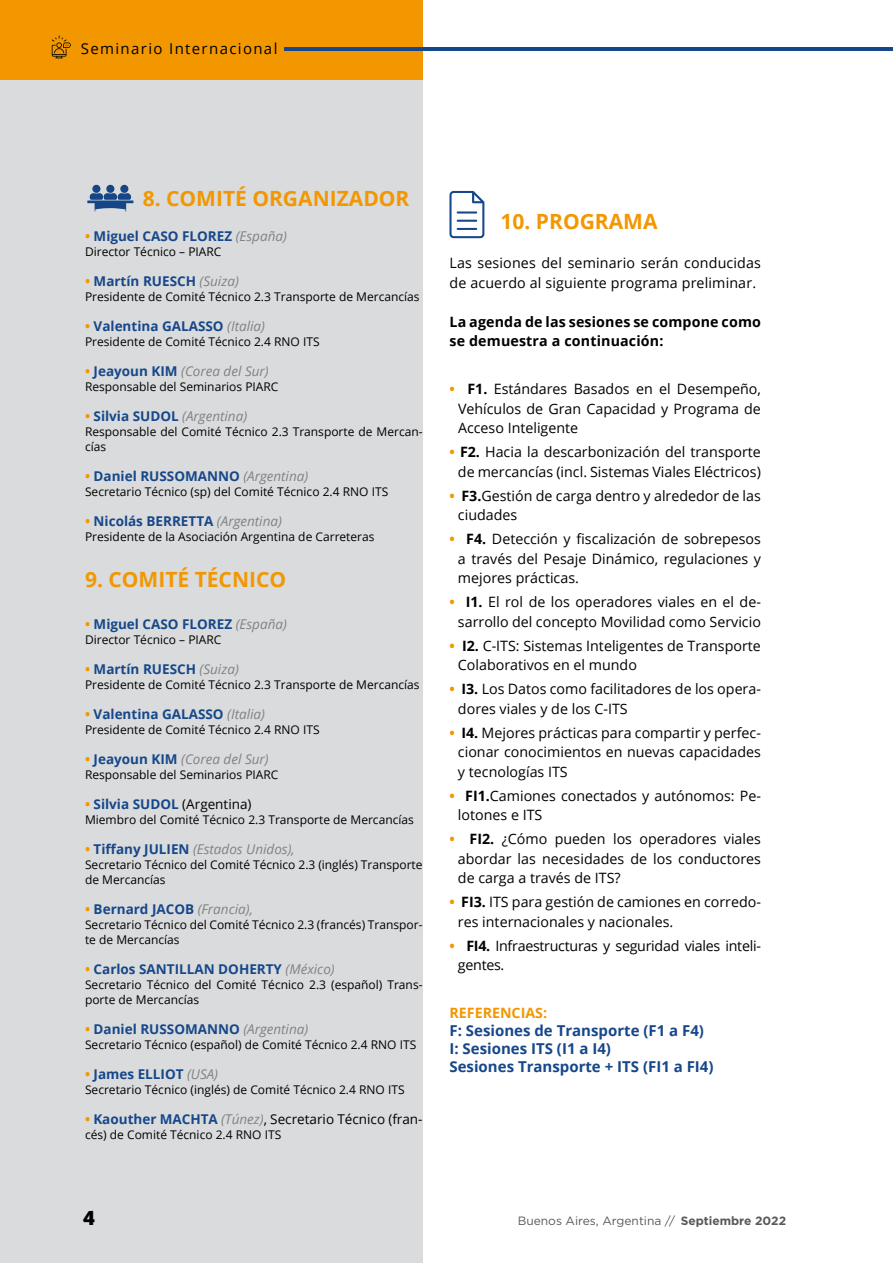
<style>
.page{position:relative;width:893px;height:1263px;background:#fff}
.page>*{position:absolute;margin:0;border:0;box-sizing:border-box;transform-origin:0 0}
.t1{font:800 22.5px "Karmina Sans";color:#000}
.t2{font:700 21px "Open Sans";color:#f29700}
.t3{font:700 15px/18px "Open Sans";color:#16478a}
.t4{font:15px "Open Sans";letter-spacing:.09em;color:#000}
.t5{font:14.25px/19.5px "Open Sans";color:#000}
.t6{font:700 14.25px/19.5px "Open Sans";letter-spacing:.01em;color:#000}
.t7{font:14.25px/19.5px "Open Sans";letter-spacing:-.02em;color:#000}
.t8{font:700 14.25px "Open Sans";color:#f29700}
.t9{font:700 13.5px "Open Sans";color:#16478a}
.t10{font:italic 13.5px "Open Sans";color:#808285}
.t11{font:13.5px "Open Sans";color:#000}
.t12{font:12px/15px "Open Sans";color:#000}
.t13{font:12px "Gotham";color:#58595b}
.s1{color:#f29700}
.s2{font-weight:400;font-style:italic;color:#808285}
.s3{font-weight:700;font-style:normal;color:#f29700}
.s4{font-weight:700;font-style:normal;color:#16478a}
.s5{font-weight:400;color:#000}
.s6{font-weight:700;color:#f29700}
.s7{font-weight:700;color:#16478a}
.s8{font-style:italic;color:#808285}
.s9{font-weight:700}
</style>
<div class="page">
<div style="left:0;top:73px;width:423px;height:1190px;background:#dadbdc"></div>
<div style="left:0;top:0;width:423px;height:79px;background:#f29700"></div>
<svg style="left:52px;top:35px;width:19px;height:23px"></svg>
<hr style="left:285px;top:47px;width:608px;height:3px;background:#16478a">
<svg style="left:449px;top:191px;width:35px;height:47px"></svg>
<hr style="left:892px;top:402px;width:1px;height:199px;background:#f29700">
<svg style="left:87px;top:193px;width:46px;height:19px"></svg>
<div style="left:92px;top:185px;width:8px;height:8px;background:#144688;border-radius:50%"></div>
<div style="left:120px;top:185px;width:8px;height:8px;background:#144688;border-radius:50%"></div>
<div style="left:106px;top:185px;width:8px;height:8px;background:#144688;border-radius:50%"></div>
<p class="t4" style="left:81px;top:38px;width:198px">Seminario Internacional</p>
<h2 class="t2" style="left:143px;top:184px;width:268px">8. COMITÉ ORGANIZADOR</h2>
<p class="t9" style="left:85px;top:226px;width:203px"><span class="s1">•</span> Miguel CASO FLOREZ <span class="s2">(España)</span></p>
<p class="t12" style="left:85px;top:244px;width:138px">Director Técnico – PIARC</p>
<p class="t9" style="left:85px;top:271px;width:155px"><span class="s1">•</span> Martín RUESCH <span class="s2">(Suiza)</span></p>
<p class="t12" style="left:85px;top:289px;width:336px">Presidente de Comité Técnico 2.3 Transporte de Mercancías</p>
<p class="t9" style="left:85px;top:316px;width:182px"><span class="s1">•</span> Valentina GALASSO <span class="s2">(Italia)</span></p>
<p class="t12" style="left:85px;top:334px;width:236px">Presidente de Comité Técnico 2.4 RNO ITS</p>
<p class="t10" style="left:85px;top:362px;width:185px"><span class="s3">•</span> <span class="s4">Jeayoun KIM</span> (Corea del Sur)</p>
<p class="t12" style="left:85px;top:379px;width:195px">Responsable del Seminarios PIARC</p>
<p class="t9" style="left:85px;top:406px;width:164px"><span class="s1">•</span> Silvia SUDOL <span class="s2">(Argentina)</span></p>
<p class="t12" style="left:85px;top:424px;width:339px">Responsable del Comité Técnico 2.3 Transporte de Mercan&shy;cías</p>
<p class="t9" style="left:85px;top:466px;width:225px"><span class="s1">•</span> Daniel RUSSOMANNO <span class="s2">(Argentina)</span></p>
<p class="t12" style="left:85px;top:484px;width:305px">Secretario Técnico (sp) del Comité Técnico 2.4 RNO ITS</p>
<p class="t9" style="left:85px;top:511px;width:198px"><span class="s1">•</span> Nicolás BERRETTA <span class="s2">(Argentina)</span></p>
<p class="t12" style="left:85px;top:529px;width:291px">Presidente de la Asociación Argentina de Carreteras</p>
<h2 class="t2" style="left:85px;top:565px;width:203px">9. COMITÉ TÉCNICO</h2>
<p class="t9" style="left:85px;top:615px;width:203px"><span class="s1">•</span> Miguel CASO FLOREZ <span class="s2">(España)</span></p>
<p class="t12" style="left:85px;top:632px;width:138px">Director Técnico – PIARC</p>
<p class="t9" style="left:85px;top:660px;width:155px"><span class="s1">•</span> Martín RUESCH <span class="s2">(Suiza)</span></p>
<p class="t12" style="left:85px;top:677px;width:336px">Presidente de Comité Técnico 2.3 Transporte de Mercancías</p>
<p class="t9" style="left:85px;top:705px;width:182px"><span class="s1">•</span> Valentina GALASSO <span class="s2">(Italia)</span></p>
<p class="t12" style="left:85px;top:722px;width:236px">Presidente de Comité Técnico 2.4 RNO ITS</p>
<p class="t10" style="left:85px;top:750px;width:185px"><span class="s3">•</span> <span class="s4">Jeayoun KIM</span> (Corea del Sur)</p>
<p class="t12" style="left:85px;top:767px;width:195px">Responsable del Seminarios PIARC</p>
<p class="t9" style="left:85px;top:795px;width:168px"><span class="s1">•</span> Silvia SUDOL <span class="s5">(Argentina)</span></p>
<p class="t12" style="left:85px;top:812px;width:330px">Miembro del Comité Técnico 2.3 Transporte de Mercancías</p>
<p class="t10" style="left:85px;top:840px;width:211px"><span class="s3">•</span> <span class="s4">Tiffany JULIEN</span> (Estados Unidos),</p>
<p class="t12" style="left:85px;top:857px;width:339px">Secretario Técnico del Comité Técnico 2.3 (inglés) Transporte de Mercancías</p>
<p class="t9" style="left:85px;top:900px;width:169px"><span class="s1">•</span> Bernard JACOB <span class="s2">(Francia),</span></p>
<p class="t12" style="left:85px;top:917px;width:339px">Secretario Técnico del Comité Técnico 2.3 (francés) Transpor&shy;te de Mercancías</p>
<p class="t9" style="left:85px;top:960px;width:251px"><span class="s1">•</span> Carlos SANTILLAN DOHERTY <span class="s2">(México)</span></p>
<p class="t12" style="left:85px;top:977px;width:339px">Secretario Técnico del Comité Técnico 2.3 (español) Trans&shy;porte de Mercancías</p>
<p class="t9" style="left:85px;top:1020px;width:225px"><span class="s1">•</span> Daniel RUSSOMANNO <span class="s2">(Argentina)</span></p>
<p class="t12" style="left:85px;top:1037px;width:333px">Secretario Técnico (español) de Comité Técnico 2.4 RNO ITS</p>
<p class="t9" style="left:85px;top:1065px;width:135px"><span class="s1">•</span> James ELLIOT <span class="s2">(USA)</span></p>
<p class="t12" style="left:85px;top:1082px;width:321px">Secretario Técnico (inglés) de Comité Técnico 2.4 RNO ITS</p>
<p class="t11" style="left:85px;top:1110px;width:339px"><span class="s6">•</span> <span class="s7">Kaouther MACHTA</span> <span class="s8">(Túnez)</span>, Secretario Técnico (fran-</p>
<p class="t12" style="left:85px;top:1127px;width:198px">cés) de Comité Técnico 2.4 RNO ITS</p>
<h1 class="t1" style="left:83px;top:1204px;width:14px">4</h1>
<h2 class="t2" style="left:500px;top:207px;width:159px">10. PROGRAMA</h2>
<p class="t5" style="left:449px;top:253px;width:313px">Las sesiones del seminario serán conducidas de acuerdo al siguiente programa preliminar.</p>
<p class="t6" style="left:449px;top:311px;width:313px">La agenda de las sesiones se compone como se demuestra a continuación:</p>
<p class="t5" style="left:458px;top:379px;width:304px;text-align:justify;text-indent:-9px"><span class="s6">•</span> <span class="s9">F1.</span> Estándares Basados en el Desempeño, Vehículos de Gran Capacidad y Programa de Acceso Inteligente</p>
<p class="t5" style="left:449px;top:442px;width:313px;text-align:center"><span class="s6">•</span> <span class="s9">F2.</span> Hacia la descarbonización del transporte de mercancías (incl. Sistemas Viales Eléctricos)</p>
<p class="t5" style="left:458px;top:485px;width:304px;text-indent:-9px"><span class="s6">•</span> <span class="s9">F3.</span>Gestión de carga dentro y alrededor de las ciudades</p>
<p class="t5" style="left:458px;top:529px;width:304px;text-align:justify;text-indent:-9px"><span class="s6">•</span> <span class="s9">F4.</span> Detección y fiscalización de sobrepesos a través del Pesaje Dinámico, regulaciones y mejores prácticas.</p>
<p class="t5" style="left:449px;top:592px;width:313px;text-align:center"><span class="s6">•</span> <span class="s9">I1.</span> El rol de los operadores viales en el de&shy;sarrollo del concepto Movilidad como Servicio</p>
<p class="t5" style="left:458px;top:635px;width:304px;text-indent:-9px"><span class="s6">•</span> <span class="s9">I2.</span> C-ITS: Sistemas Inteligentes de Transporte<br>Colaborativos en el mundo</p>
<p class="t5" style="left:458px;top:679px;width:304px;text-indent:-9px"><span class="s6">•</span> <span class="s9">I3.</span> Los Datos como facilitadores de los opera&shy;dores viales y de los C-ITS</p>
<p class="t5" style="left:458px;top:722px;width:304px;text-align:justify;text-indent:-9px"><span class="s6">•</span> <span class="s9">I4.</span> Mejores prácticas para compartir y perfec&shy;cionar conocimientos en nuevas capacidades y tecnologías ITS</p>
<p class="t5" style="left:458px;top:785px;width:304px;text-indent:-9px"><span class="s6">•</span> <span class="s9">FI1.</span>Camiones conectados y autónomos: Pe&shy;lotones e ITS</p>
<p class="t5" style="left:458px;top:829px;width:304px;text-align:justify;text-indent:-9px"><span class="s6">•</span> <span class="s9">FI2.</span> ¿Cómo pueden los operadores viales abordar las necesidades de los conductores de carga a través de ITS?</p>
<p class="t5" style="left:458px;top:892px;width:304px;text-indent:-9px"><span class="s6">•</span> <span class="s9">FI3.</span> ITS para gestión de camiones en corredo&shy;res internacionales y nacionales.</p>
<p class="t7" style="left:458px;top:935px;width:304px;text-indent:-9px"><span class="s6">•</span> <span class="s9">FI4.</span> Infraestructuras y seguridad viales inteli&shy;gentes.</p>
<p class="t8" style="left:449px;top:1003px;width:99px">REFERENCIAS:</p>
<p class="t3" style="left:449px;top:1021px;width:266px">F: Sesiones de Transporte (F1 a F4)<br>I: Sesiones ITS (I1 a I4)<br>Sesiones Transporte + ITS (FI1 a FI4)</p>
<p class="t13" style="left:518px;top:1213px;width:270px">Buenos Aires, Argentina // <span class="s9">Septiembre 2022</span></p>
</div>
